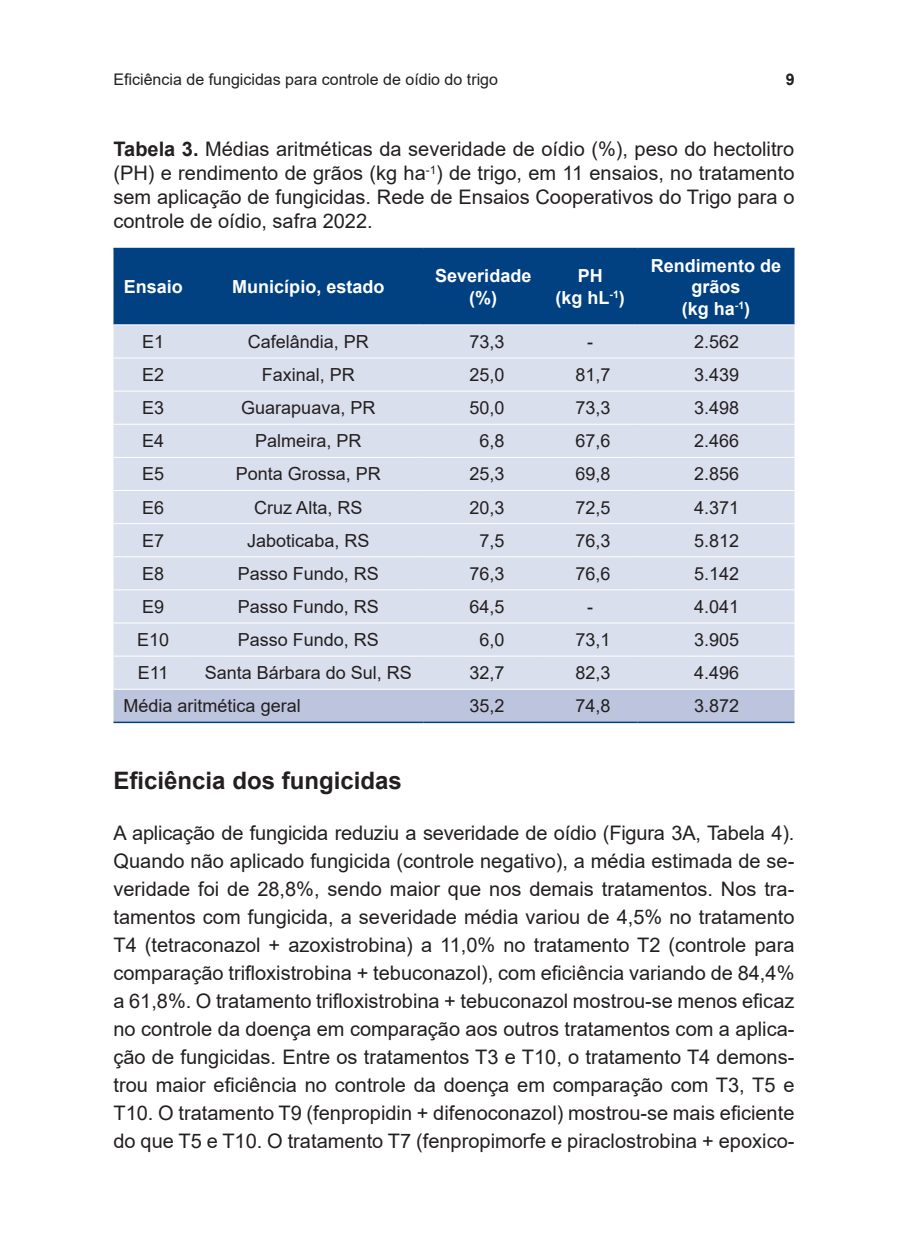
<style>
.page{position:relative;width:908px;height:1248px;background:#fff}
.page>*{position:absolute;margin:0;border:0;box-sizing:border-box;transform-origin:0 0}
.TITULO_2{font:700 24px "Arial";color:#231f20}
.MIOLO{font:20px/28px "Arial";color:#231f20;text-align:justify}
.TABELA_TITULO{font:20px/24px "Arial";color:#231f20;text-align:justify}
.TABELA_MIOLO{font:18px "Arial";color:#231f20}
.TABELA_CABECA{font:700 18px/21.6px "Arial";color:#fff;text-align:center}
.t1{font:16px "Arial";color:#231f20}
.t2{font:700 16px "Arial";color:#231f20}
.s1{font-weight:700}
</style>
<div class="page">
<div style="left:113px;top:249px;width:681px;height:75px;background:#014081"></div>
<div style="left:113px;top:325px;width:681px;height:363px;background:#dadfed"></div>
<div style="left:113px;top:689px;width:681px;height:32px;background:#bdc4dd"></div>
<hr style="left:113px;top:248px;width:80px;height:1px;background:#014081">
<hr style="left:193px;top:248px;width:230px;height:1px;background:#014081">
<hr style="left:423px;top:248px;width:119px;height:1px;background:#014081">
<hr style="left:542px;top:248px;width:95px;height:1px;background:#014081">
<hr style="left:637px;top:248px;width:157px;height:1px;background:#014081">
<hr style="left:113px;top:721px;width:80px;height:2px;background:#014081">
<hr style="left:193px;top:721px;width:230px;height:2px;background:#014081">
<hr style="left:423px;top:721px;width:119px;height:2px;background:#014081">
<hr style="left:542px;top:721px;width:95px;height:2px;background:#014081">
<hr style="left:637px;top:721px;width:157px;height:2px;background:#014081">
<hr style="left:113px;top:357px;width:80px;height:1px;background:#fff">
<hr style="left:193px;top:357px;width:230px;height:1px;background:#fff">
<hr style="left:423px;top:357px;width:119px;height:1px;background:#fff">
<hr style="left:542px;top:357px;width:95px;height:1px;background:#fff">
<hr style="left:637px;top:357px;width:157px;height:1px;background:#fff">
<hr style="left:113px;top:390px;width:80px;height:1px;background:#fff">
<hr style="left:193px;top:390px;width:230px;height:1px;background:#fff">
<hr style="left:423px;top:390px;width:119px;height:1px;background:#fff">
<hr style="left:542px;top:390px;width:95px;height:1px;background:#fff">
<hr style="left:637px;top:390px;width:157px;height:1px;background:#fff">
<hr style="left:113px;top:423px;width:80px;height:1px;background:#fff">
<hr style="left:193px;top:423px;width:230px;height:1px;background:#fff">
<hr style="left:423px;top:423px;width:119px;height:1px;background:#fff">
<hr style="left:542px;top:423px;width:95px;height:1px;background:#fff">
<hr style="left:637px;top:423px;width:157px;height:1px;background:#fff">
<hr style="left:113px;top:457px;width:80px;height:1px;background:#fff">
<hr style="left:193px;top:457px;width:230px;height:1px;background:#fff">
<hr style="left:423px;top:457px;width:119px;height:1px;background:#fff">
<hr style="left:542px;top:457px;width:95px;height:1px;background:#fff">
<hr style="left:637px;top:457px;width:157px;height:1px;background:#fff">
<hr style="left:113px;top:490px;width:80px;height:1px;background:#fff">
<hr style="left:193px;top:490px;width:230px;height:1px;background:#fff">
<hr style="left:423px;top:490px;width:119px;height:1px;background:#fff">
<hr style="left:542px;top:490px;width:95px;height:1px;background:#fff">
<hr style="left:637px;top:490px;width:157px;height:1px;background:#fff">
<hr style="left:113px;top:523px;width:80px;height:1px;background:#fff">
<hr style="left:193px;top:523px;width:230px;height:1px;background:#fff">
<hr style="left:423px;top:523px;width:119px;height:1px;background:#fff">
<hr style="left:542px;top:523px;width:95px;height:1px;background:#fff">
<hr style="left:637px;top:523px;width:157px;height:1px;background:#fff">
<hr style="left:113px;top:556px;width:80px;height:1px;background:#fff">
<hr style="left:193px;top:556px;width:230px;height:1px;background:#fff">
<hr style="left:423px;top:556px;width:119px;height:1px;background:#fff">
<hr style="left:542px;top:556px;width:95px;height:1px;background:#fff">
<hr style="left:637px;top:556px;width:157px;height:1px;background:#fff">
<hr style="left:113px;top:589px;width:80px;height:1px;background:#fff">
<hr style="left:193px;top:589px;width:230px;height:1px;background:#fff">
<hr style="left:423px;top:589px;width:119px;height:1px;background:#fff">
<hr style="left:542px;top:589px;width:95px;height:1px;background:#fff">
<hr style="left:637px;top:589px;width:157px;height:1px;background:#fff">
<hr style="left:113px;top:622px;width:80px;height:1px;background:#fff">
<hr style="left:193px;top:622px;width:230px;height:1px;background:#fff">
<hr style="left:423px;top:622px;width:119px;height:1px;background:#fff">
<hr style="left:542px;top:622px;width:95px;height:1px;background:#fff">
<hr style="left:637px;top:622px;width:157px;height:1px;background:#fff">
<hr style="left:113px;top:655px;width:80px;height:1px;background:#fff">
<hr style="left:193px;top:655px;width:230px;height:1px;background:#fff">
<hr style="left:423px;top:655px;width:119px;height:1px;background:#fff">
<hr style="left:542px;top:655px;width:95px;height:1px;background:#fff">
<hr style="left:637px;top:655px;width:157px;height:1px;background:#fff">
<p class="t1" style="left:113px;top:68px;width:386px">Eficiência de fungicidas para controle de oídio do trigo</p>
<p class="t2" style="left:785px;top:68px;width:10px">9</p>
<p class="TABELA_TITULO" style="left:113px;top:137px;width:682px"><span class="s1">Tabela 3.</span> Médias aritméticas da severidade de oídio (%), peso do hectolitro (PH) e rendimento de grãos (kg ha<sup>-1</sup>) de trigo, em 11 ensaios, no tratamento sem aplicação de fungicidas. Rede de Ensaios Cooperativos do Trigo para o controle de oídio, safra 2022.</p>
<p class="TABELA_CABECA" style="left:124px;top:276px;width:61px">Ensaio</p>
<p class="TABELA_CABECA" style="left:232px;top:276px;width:154px">Município, estado</p>
<p class="TABELA_CABECA" style="left:435px;top:265px;width:98px">Severidade (%)</p>
<p class="TABELA_CABECA" style="left:577px;top:265px;width:27px">PH</p>
<p class="TABELA_CABECA" style="left:555px;top:287px;width:71px">(kg hL<sup>-1</sup>)</p>
<p class="TABELA_CABECA" style="left:650px;top:255px;width:132px">Rendimento de grãos</p>
<p class="TABELA_CABECA" style="left:681px;top:298px;width:70px">(kg ha<sup>-1</sup>)</p>
<p class="TABELA_MIOLO" style="left:142px;top:329px;width:24px">E1</p>
<p class="TABELA_MIOLO" style="left:247px;top:329px;width:123px">Cafelândia, PR</p>
<p class="TABELA_MIOLO" style="left:469px;top:329px;width:37px">73,3</p>
<p class="TABELA_MIOLO" style="left:587px;top:329px;width:7px">-</p>
<p class="TABELA_MIOLO" style="left:693px;top:329px;width:47px">2.562</p>
<p class="TABELA_MIOLO" style="left:142px;top:362px;width:24px">E2</p>
<p class="TABELA_MIOLO" style="left:262px;top:362px;width:95px">Faxinal, PR</p>
<p class="TABELA_MIOLO" style="left:469px;top:362px;width:37px">25,0</p>
<p class="TABELA_MIOLO" style="left:575px;top:362px;width:37px">81,7</p>
<p class="TABELA_MIOLO" style="left:693px;top:362px;width:47px">3.439</p>
<p class="TABELA_MIOLO" style="left:142px;top:395px;width:24px">E3</p>
<p class="TABELA_MIOLO" style="left:241px;top:395px;width:136px">Guarapuava, PR</p>
<p class="TABELA_MIOLO" style="left:469px;top:395px;width:37px">50,0</p>
<p class="TABELA_MIOLO" style="left:575px;top:395px;width:37px">73,3</p>
<p class="TABELA_MIOLO" style="left:693px;top:395px;width:47px">3.498</p>
<p class="TABELA_MIOLO" style="left:142px;top:428px;width:24px">E4</p>
<p class="TABELA_MIOLO" style="left:255px;top:428px;width:108px">Palmeira, PR</p>
<p class="TABELA_MIOLO" style="left:479px;top:428px;width:27px">6,8</p>
<p class="TABELA_MIOLO" style="left:575px;top:428px;width:37px">67,6</p>
<p class="TABELA_MIOLO" style="left:693px;top:428px;width:47px">2.466</p>
<p class="TABELA_MIOLO" style="left:142px;top:461px;width:24px">E5</p>
<p class="TABELA_MIOLO" style="left:235px;top:461px;width:147px">Ponta Grossa, PR</p>
<p class="TABELA_MIOLO" style="left:469px;top:461px;width:37px">25,3</p>
<p class="TABELA_MIOLO" style="left:575px;top:461px;width:37px">69,8</p>
<p class="TABELA_MIOLO" style="left:693px;top:461px;width:47px">2.856</p>
<p class="TABELA_MIOLO" style="left:142px;top:495px;width:24px">E6</p>
<p class="TABELA_MIOLO" style="left:254px;top:495px;width:110px">Cruz Alta, RS</p>
<p class="TABELA_MIOLO" style="left:469px;top:495px;width:37px">20,3</p>
<p class="TABELA_MIOLO" style="left:575px;top:495px;width:37px">72,5</p>
<p class="TABELA_MIOLO" style="left:693px;top:495px;width:47px">4.371</p>
<p class="TABELA_MIOLO" style="left:142px;top:528px;width:24px">E7</p>
<p class="TABELA_MIOLO" style="left:247px;top:528px;width:124px">Jaboticaba, RS</p>
<p class="TABELA_MIOLO" style="left:479px;top:528px;width:27px">7,5</p>
<p class="TABELA_MIOLO" style="left:575px;top:528px;width:37px">76,3</p>
<p class="TABELA_MIOLO" style="left:693px;top:528px;width:47px">5.812</p>
<p class="TABELA_MIOLO" style="left:142px;top:561px;width:24px">E8</p>
<p class="TABELA_MIOLO" style="left:237px;top:561px;width:143px">Passo Fundo, RS</p>
<p class="TABELA_MIOLO" style="left:469px;top:561px;width:37px">76,3</p>
<p class="TABELA_MIOLO" style="left:575px;top:561px;width:37px">76,6</p>
<p class="TABELA_MIOLO" style="left:693px;top:561px;width:47px">5.142</p>
<p class="TABELA_MIOLO" style="left:142px;top:594px;width:24px">E9</p>
<p class="TABELA_MIOLO" style="left:237px;top:594px;width:143px">Passo Fundo, RS</p>
<p class="TABELA_MIOLO" style="left:469px;top:594px;width:37px">64,5</p>
<p class="TABELA_MIOLO" style="left:587px;top:594px;width:7px">-</p>
<p class="TABELA_MIOLO" style="left:693px;top:594px;width:47px">4.041</p>
<p class="TABELA_MIOLO" style="left:137px;top:627px;width:34px">E10</p>
<p class="TABELA_MIOLO" style="left:237px;top:627px;width:143px">Passo Fundo, RS</p>
<p class="TABELA_MIOLO" style="left:479px;top:627px;width:27px">6,0</p>
<p class="TABELA_MIOLO" style="left:575px;top:627px;width:37px">73,1</p>
<p class="TABELA_MIOLO" style="left:693px;top:627px;width:47px">3.905</p>
<p class="TABELA_MIOLO" style="left:138px;top:660px;width:32px">E11</p>
<p class="TABELA_MIOLO" style="left:204px;top:660px;width:209px">Santa Bárbara do Sul, RS</p>
<p class="TABELA_MIOLO" style="left:469px;top:660px;width:37px">32,7</p>
<p class="TABELA_MIOLO" style="left:575px;top:660px;width:37px">82,3</p>
<p class="TABELA_MIOLO" style="left:693px;top:660px;width:47px">4.496</p>
<p class="TABELA_MIOLO" style="left:123px;top:693px;width:179px">Média aritmética geral</p>
<p class="TABELA_MIOLO" style="left:469px;top:693px;width:37px">35,2</p>
<p class="TABELA_MIOLO" style="left:575px;top:693px;width:37px">74,8</p>
<p class="TABELA_MIOLO" style="left:693px;top:693px;width:47px">3.872</p>
<p class="TITULO_2" style="left:113px;top:763px;width:290px">Eficiência dos fungicidas</p>
<p class="MIOLO" style="left:113px;top:818px;width:682px">A aplicação de fungicida reduziu a severidade de oídio (Figura 3A, Tabela 4).<br>Quando não aplicado fungicida (controle negativo), a média estimada de se&shy;veridade foi de 28,8%, sendo maior que nos demais tratamentos. Nos tra&shy;tamentos com fungicida, a severidade média variou de 4,5% no tratamento T4 (tetraconazol + azoxistrobina) a 11,0% no tratamento T2 (controle para comparação trifloxistrobina + tebuconazol), com eficiência variando de 84,4% a 61,8%. O tratamento trifloxistrobina + tebuconazol mostrou-se menos eficaz no controle da doença em comparação aos outros tratamentos com a aplica&shy;ção de fungicidas. Entre os tratamentos T3 e T10, o tratamento T4 demons&shy;trou maior eficiência no controle da doença em comparação com T3, T5 e T10. O tratamento T9 (fenpropidin + difenoconazol) mostrou-se mais eficiente do que T5 e T10. O tratamento T7 (fenpropimorfe e piraclostrobina + epoxico-</p>
</div>
